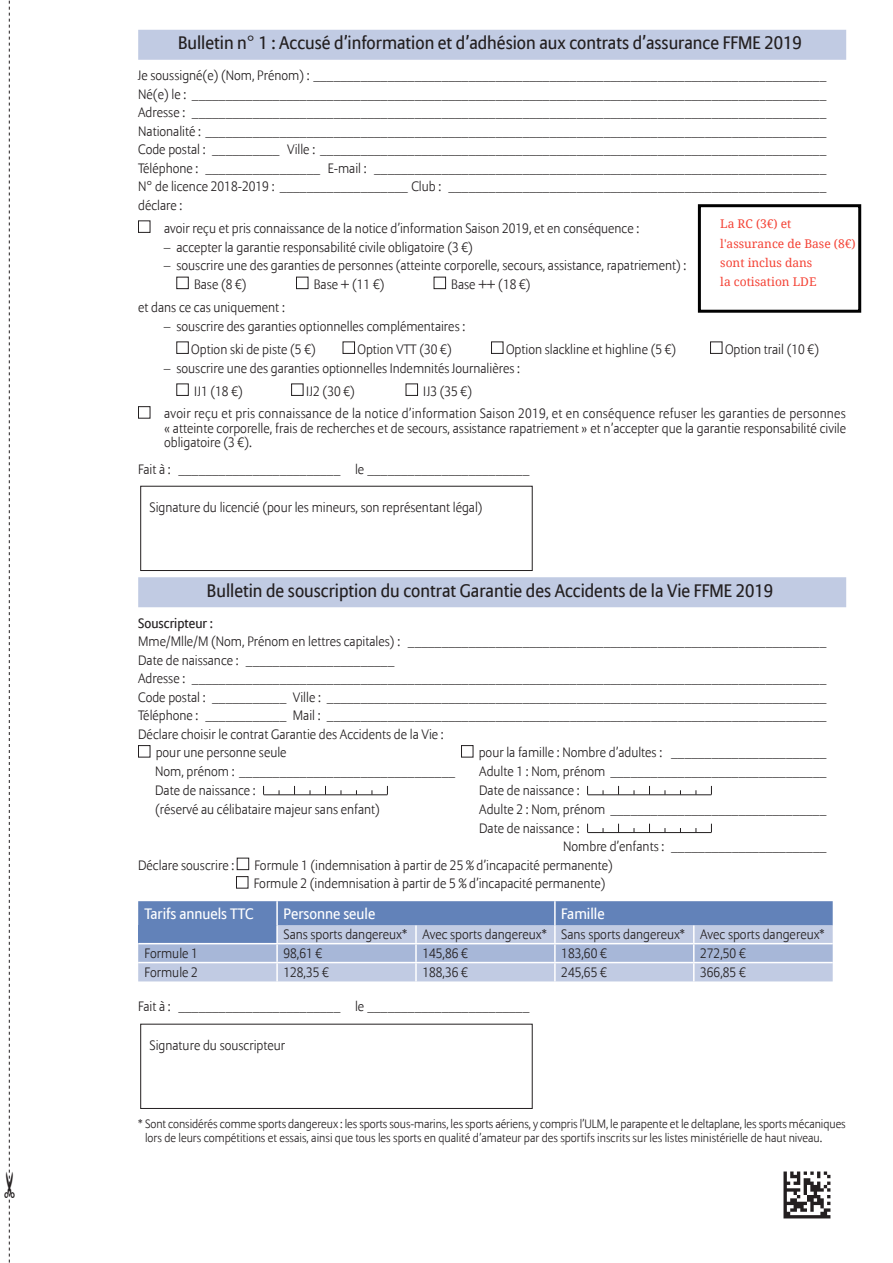
<style>
.page{position:relative;width:893px;height:1263px;background:#fff}
.page>*{position:absolute;margin:0;border:0;box-sizing:border-box;transform-origin:0 0}
.t1{font:300 22.5px "Allianz Sans";color:#231f20}
.t2{font:18px "Allianz Sans";color:#231f20}
.t3{font:15px "Allianz Sans";color:#fff}
.t4{font:300 13.5px/18.5px "Allianz Sans";color:#231f20}
.t5{font:13.5px "Allianz Sans";color:#231f20}
.t6{font:300 12px/13.5px "Allianz Sans";color:#231f20}
.t7{font:12px/19.2px "Noto Serif";color:#f44336}
</style>
<div class="page">
<div style="left:138px;top:30px;width:708px;height:30px;background:#c1cbe3"></div>
<div style="left:138px;top:577px;width:708px;height:30px;background:#c1cbe3"></div>
<div style="left:138px;top:221px;width:12px;height:12px;border:1px solid #231f20"></div>
<div style="left:176px;top:277px;width:13px;height:12px;border:1px solid #231f20"></div>
<div style="left:296px;top:277px;width:12px;height:12px;border:1px solid #231f20"></div>
<div style="left:434px;top:277px;width:12px;height:12px;border:1px solid #231f20"></div>
<div style="left:176px;top:342px;width:13px;height:12px;border:1px solid #231f20"></div>
<div style="left:343px;top:342px;width:12px;height:12px;border:1px solid #231f20"></div>
<div style="left:491px;top:342px;width:12px;height:12px;border:1px solid #231f20"></div>
<div style="left:710px;top:342px;width:12px;height:12px;border:1px solid #231f20"></div>
<div style="left:176px;top:384px;width:13px;height:12px;border:1px solid #231f20"></div>
<div style="left:291px;top:384px;width:12px;height:12px;border:1px solid #231f20"></div>
<div style="left:406px;top:384px;width:12px;height:12px;border:1px solid #231f20"></div>
<div style="left:138px;top:406px;width:12px;height:12px;border:1px solid #231f20"></div>
<div style="left:138px;top:745px;width:12px;height:12px;border:1px solid #231f20"></div>
<div style="left:461px;top:745px;width:12px;height:12px;border:1px solid #231f20"></div>
<hr style="left:264px;top:794px;width:123px;height:1px;background:#231f20">
<hr style="left:588px;top:794px;width:123px;height:1px;background:#231f20">
<hr style="left:588px;top:832px;width:123px;height:1px;background:#231f20">
<div style="left:237px;top:858px;width:12px;height:12px;border:1px solid #231f20"></div>
<div style="left:236px;top:876px;width:12px;height:12px;border:1px solid #231f20"></div>
<svg style="left:138px;top:901px;width:695px;height:80px;background:#9db0d3"></svg>
<svg style="left:9px;top:0;width:1px;height:1263px"></svg>
<div style="left:140px;top:486px;width:393px;height:85px;border:1px solid #231f20"></div>
<div style="left:140px;top:1024px;width:393px;height:85px;border:1px solid #231f20"></div>
<img style="left:783px;top:1171px;width:48px;height:48px">
<div style="left:698px;top:204px;width:163px;height:109px;border:3px solid #000"></div>
<h1 class="t1" style="left:-11px;top:1197px;width:28px;rotate:-90deg">✂</h1>
<h2 class="t2" style="left:178px;top:32px;width:625px">Bulletin n° 1 : Accusé d’information et d’adhésion aux contrats d’assurance FFME 2019</h2>
<p class="t4" style="left:138px;top:67px;width:690px;text-align:justify">Je soussigné(e) (Nom, Prénom) : ____________________________________________________________________________ Né(e) le : ______________________________________________________________________________________________ Adresse : ______________________________________________________________________________________________ Nationalité : ____________________________________________________________________________________________ Code postal : __________ Ville : ___________________________________________________________________________ Téléphone : _________________ E-mail : ___________________________________________________________________ N° de licence 2018-2019 : ___________________ Club : ________________________________________________________ déclare :</p>
<p class="t4" style="left:164px;top:219px;width:477px">avoir reçu et pris connaissance de la notice d’information Saison 2019, et en conséquence :</p>
<p class="t4" style="left:164px;top:239px;width:311px">– accepter la garantie responsabilité civile obligatoire (3 €)</p>
<p class="t4" style="left:194px;top:257px;width:494px;text-indent:-30px">– souscrire une des garanties de personnes (atteinte corporelle, secours, assistance, rapatriement) :<br>Base (8 €)</p>
<p class="t7" style="left:720px;top:214px;width:137px">La RC (3€) et l'assurance de Base (8€) sont inclus dans<br>la cotisation LDE</p>
<p class="t4" style="left:314px;top:276px;width:72px">Base + (11 €)</p>
<p class="t4" style="left:451px;top:276px;width:81px">Base ++ (18 €)</p>
<p class="t4" style="left:138px;top:298px;width:148px">et dans ce cas uniquement :</p>
<p class="t4" style="left:191px;top:315px;width:275px;line-height:22.8px;text-indent:-28px">– souscrire des garanties optionnelles complémentaires :<br>Option ski de piste (5 €)</p>
<p class="t4" style="left:358px;top:340px;width:96px">Option VTT (30 €)</p>
<p class="t4" style="left:506px;top:340px;width:172px">Option slackline et highline (5 €)</p>
<p class="t4" style="left:725px;top:340px;width:95px">Option trail (10 €)</p>
<p class="t4" style="left:194px;top:357px;width:327px;line-height:22.8px;text-indent:-30px">– souscrire une des garanties optionnelles Indemnités Journalières :<br>IJ1 (18 €)</p>
<p class="t4" style="left:164px;top:380px;width:683px;line-height:22.8px;text-indent:259px">IJ3 (35 €)<br>avoir reçu et pris connaissance de la notice d’information Saison 2019, et en conséquence refuser les garanties de personnes</p>
<p class="t4" style="left:164px;top:421px;width:683px;line-height:14.2px">« atteinte corporelle, frais de recherches et de secours, assistance rapatriement » et n’accepter que la garantie responsabilité civile obligatoire (3 €).</p>
<p class="t4" style="left:138px;top:461px;width:393px">Fait à : ________________________ le ________________________</p>
<p class="t4" style="left:306px;top:382px;width:50px">IJ2 (30 €)</p>
<p class="t4" style="left:150px;top:499px;width:335px">Signature du licencié (pour les mineurs, son représentant légal)</p>
<h2 class="t2" style="left:207px;top:579px;width:568px">Bulletin de souscription du contrat Garantie des Accidents de la Vie FFME 2019</h2>
<p class="t5" style="left:138px;top:615px;width:76px">Souscripteur :</p>
<p class="t4" style="left:138px;top:633px;width:690px">Mme/Mlle/M (Nom, Prénom en lettres capitales) : ______________________________________________________________</p>
<p class="t4" style="left:138px;top:652px;width:258px">Date de naissance : ______________________</p>
<p class="t4" style="left:138px;top:670px;width:690px">Adresse : ______________________________________________________________________________________________</p>
<p class="t4" style="left:138px;top:689px;width:690px">Code postal : ___________ Ville : __________________________________________________________________________</p>
<p class="t4" style="left:138px;top:707px;width:690px">Téléphone : ____________ Mail : __________________________________________________________________________</p>
<p class="t4" style="left:138px;top:726px;width:307px">Déclare choisir le contrat Garantie des Accidents de la Vie :</p>
<p class="t4" style="left:156px;top:744px;width:132px">pour une personne seule</p>
<p class="t4" style="left:479px;top:744px;width:349px">pour la famille : Nombre d’adultes : _______________________</p>
<p class="t4" style="left:155px;top:763px;width:301px">Nom, prénom : ________________________________</p>
<p class="t4" style="left:479px;top:763px;width:349px">Adulte 1 : Nom, prénom ________________________________</p>
<p class="t4" style="left:155px;top:782px;width:102px">Date de naissance :</p>
<p class="t4" style="left:479px;top:782px;width:102px">Date de naissance :</p>
<p class="t4" style="left:155px;top:800px;width:226px">(réservé au célibataire majeur sans enfant)</p>
<p class="t4" style="left:479px;top:800px;width:349px">Adulte 2 : Nom, prénom ________________________________</p>
<p class="t4" style="left:479px;top:820px;width:102px">Date de naissance :</p>
<p class="t4" style="left:563px;top:838px;width:265px">Nombre d’enfants : _______________________</p>
<p class="t4" style="left:138px;top:857px;width:97px">Déclare souscrire :</p>
<p class="t4" style="left:254px;top:857px;width:361px">Formule 1 (indemnisation à partir de 25 % d’incapacité permanente)<br>Formule 2 (indemnisation à partir de 5 % d’incapacité permanente)</p>
<p class="t3" style="left:145px;top:905px;width:111px">Tarifs annuels TTC</p>
<p class="t3" style="left:283px;top:905px;width:93px">Personne seule</p>
<p class="t3" style="left:561px;top:905px;width:45px">Famille</p>
<p class="t4" style="left:283px;top:926px;width:543px">Sans sports dangereux* Avec sports dangereux* Sans sports dangereux* Avec sports dangereux*</p>
<p class="t4" style="left:145px;top:945px;width:55px">Formule 1</p>
<p class="t4" style="left:283px;top:945px;width:40px">98,61 €</p>
<p class="t4" style="left:422px;top:945px;width:47px">145,86 €</p>
<p class="t4" style="left:561px;top:945px;width:47px">183,60 €</p>
<p class="t4" style="left:700px;top:945px;width:47px">272,50 €</p>
<p class="t4" style="left:145px;top:964px;width:55px">Formule 2</p>
<p class="t4" style="left:283px;top:964px;width:47px">128,35 €</p>
<p class="t4" style="left:422px;top:964px;width:47px">188,36 €</p>
<p class="t4" style="left:561px;top:964px;width:47px">245,65 €</p>
<p class="t4" style="left:700px;top:964px;width:47px">366,85 €</p>
<p class="t4" style="left:138px;top:998px;width:393px">Fait à : ________________________ le ________________________</p>
<p class="t4" style="left:150px;top:1037px;width:137px">Signature du souscripteur</p>
<p class="t6" style="left:145px;top:1118px;width:702px;text-indent:-7px">* Sont considérés comme sports dangereux : les sports sous-marins, les sports aériens, y compris l’ULM, le parapente et le deltaplane, les sports mécaniques lors de leurs compétitions et essais, ainsi que tous les sports en qualité d’amateur par des sportifs inscrits sur les listes ministérielle de haut niveau.</p>
</div>
